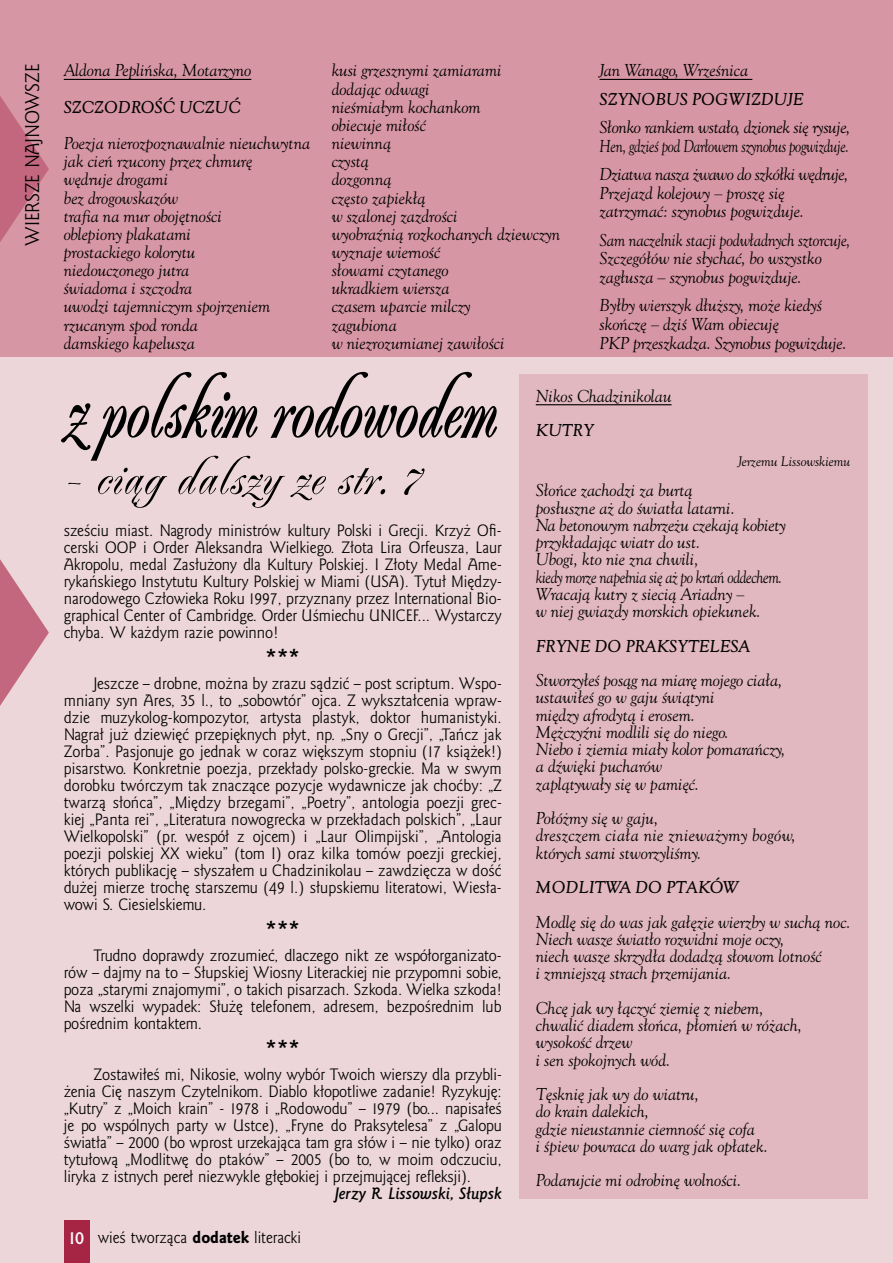
<style>
.page{position:relative;width:893px;height:1263px;background:#fff}
.page>*{position:absolute;margin:0;border:0;box-sizing:border-box;transform-origin:0 0}
.t1{font:700 89.7px "Ailanthus EFN";color:#000;scale:.77 1}
.t2{font:52.5px "Ailanthus EFN";letter-spacing:.025em;color:#000}
.t3{font:700 21px "Goldy EFN";color:#000}
.t4{font:18px "Goldy EFN";color:#000}
.t5{font:15px/17px "Goldy EFN";color:#000;text-align:justify}
.t6{font:italic 15px/18.1px "Goldy Olds EFN";color:#000}
.t7{font:italic 15px/18.6px "Goldy Olds EFN";color:#000;scale:.92 1}
.t8{font:italic 15px/18.6px "Goldy Olds EFN";letter-spacing:-.02em;color:#000}
.t9{font:italic 700 15px "Goldy Olds EFN";color:#000}
.t10{font:italic 700 15px "Goldy EFN";color:#000}
.t11{font:italic 12px "Goldy Olds EFN";color:#000}
.s1{font-weight:700;font-size:16.5px;color:#fff}
.s2{font-family:"Goldy EFN Heavy"}
</style>
<div class="page">
<div style="left:0;top:0;width:893px;height:357px;background:#d696a3"></div>
<div style="left:0;top:357px;width:893px;height:906px;background:#ecd6da"></div>
<div style="left:519px;top:374px;width:348px;height:825px;background:#e1b7c0"></div>
<svg style="left:0;top:96px;width:49px;height:146px"></svg>
<svg style="left:0;top:559px;width:49px;height:147px"></svg>
<hr style="left:64px;top:79px;width:187px;height:1px;background:#000">
<hr style="left:600px;top:79px;width:152px;height:1px;background:#000">
<div style="left:64px;top:1220px;width:25px;height:43px;background:#a72544"></div>
<hr style="left:536px;top:404px;width:136px;height:1px;background:#000">
<p class="t4" style="left:22px;top:246px;width:183px;rotate:-90deg">wiersze najnowsze</p>
<p class="t6" style="left:64px;top:61px;width:189px">Aldona Peplińska, Motarzyno</p>
<p class="t9" style="left:64px;top:96px;width:178px">SZCZODROŚĆ UCZUĆ</p>
<p class="t6" style="left:64px;top:134px;width:248px">Poezja nierozpoznawalnie nieuchwytna jak cień rzucony przez chmurę<br>wędruje drogami<br>bez drogowskazów<br>trafia na mur obojętności<br>oblepiony plakatami<br>prostackiego kolorytu<br>niedouczonego jutra<br>świadoma i szczodra<br>uwodzi tajemniczym spojrzeniem rzucanym spod ronda<br>damskiego kapelusza</p>
<p class="t6" style="left:332px;top:61px;width:230px">kusi grzesznymi zamiarami<br>dodając odwagi<br>nieśmiałym kochankom<br>obiecuje miłość<br>niewinną<br>czystą<br>dozgonną<br>często zapiekłą<br>w szalonej zazdrości<br>wyobraźnią rozkochanych dziewczyn wyznaje wierność<br>słowami czytanego<br>ukradkiem wiersza<br>czasem uparcie milczy<br>zagubiona<br>w niezrozumianej zawiłości</p>
<p class="t6" style="left:600px;top:61px;width:150px">Jan Wanago, Wrześnica</p>
<p class="t9" style="left:600px;top:88px;width:198px">SZYNOBUS POGWIZDUJE</p>
<p class="t8" style="left:600px;top:117px;width:252px">Słonko rankiem wstało, dzionek się rysuje,<br>Hen, gdzieś pod Darłowem szynobus pogwizduje.</p>
<p class="t6" style="left:600px;top:164px;width:250px;line-height:18.6px">Dziatwa nasza żwawo do szkółki wędruje,<br>Przejazd kolejowy – proszę się zatrzymać: szynobus pogwizduje.</p>
<p class="t7" style="left:600px;top:230px;width:274px">Sam naczelnik stacji podwładnych sztorcuje,<br>Szczegółów nie słychać, bo wszystko zagłusza – szynobus pogwizduje.</p>
<p class="t6" style="left:600px;top:296px;width:249px;line-height:18.6px">Byłby wierszyk dłuższy, może kiedyś skończę – dziś Wam obiecuję<br>PKP przeszkadza. Szynobus pogwizduje.</p>
<h1 class="t1" style="left:64px;top:358px;width:562px">z polskim rodowodem</h1>
<h2 class="t2" style="left:64px;top:448px;width:357px">- ciąg dalszy ze str. 7</h2>
<p class="t5" style="left:64px;top:522px;width:439px">sześciu miast. Nagrody ministrów kultury Polski i Grecji. Krzyż Ofi&shy;cerski OOP i Order Aleksandra Wielkiego. Złota Lira Orfeusza, Laur Akropolu, medal Zasłużony dla Kultury Polskiej. I Złoty Medal Ame&shy;rykańskiego Instytutu Kultury Polskiej w Miami (USA). Tytuł Między&shy;narodowego Człowieka Roku 1997, przyznany przez International Bio&shy;graphical Center of Cambridge. Order Uśmiechu UNICEF... Wystarczy chyba. W każdym razie powinno!</p>
<h3 class="t3" style="left:266px;top:644px;width:36px">***</h3>
<p class="t5" style="left:64px;top:675px;width:439px;text-indent:30px">Jeszcze – drobne, można by zrazu sądzić – post scriptum. Wspo&shy;mniany syn Ares, 35 l., to „sobowtór” ojca. Z wykształcenia wpraw&shy;dzie muzykolog-kompozytor, artysta plastyk, doktor humanistyki.<br>Nagrał już dziewięć przepięknych płyt, np. „Sny o Grecji”, „Tańcz jak Zorba”. Pasjonuje go jednak w coraz większym stopniu (17 książek!) pisarstwo. Konkretnie poezja, przekłady polsko-greckie. Ma w swym dorobku twórczym tak znaczące pozycje wydawnicze jak choćby: „Z twarzą słońca”, „Między brzegami”, „Poetry”, antologia poezji grec&shy;kiej „Panta rei”, „Literatura nowogrecka w przekładach polskich”, „Laur Wielkopolski” (pr. wespół z ojcem) i „Laur Olimpijski”, „Antologia poezji polskiej XX wieku” (tom I) oraz kilka tomów poezji greckiej, których publikację – słyszałem u Chadzinikolau – zawdzięcza w dość dużej mierze trochę starszemu (49 l.) słupskiemu literatowi, Wiesła&shy;wowi S. Ciesielskiemu.</p>
<h3 class="t3" style="left:266px;top:916px;width:36px">***</h3>
<p class="t5" style="left:64px;top:947px;width:439px;text-indent:30px">Trudno doprawdy zrozumieć, dlaczego nikt ze współorganizato&shy;rów – dajmy na to – Słupskiej Wiosny Literackiej nie przypomni sobie, poza „starymi znajomymi”, o takich pisarzach. Szkoda. Wielka szkoda!<br>Na wszelki wypadek: Służę telefonem, adresem, bezpośrednim lub pośrednim kontaktem.</p>
<h3 class="t3" style="left:266px;top:1035px;width:36px">***</h3>
<p class="t5" style="left:64px;top:1067px;width:440px;text-indent:30px">Zostawiłeś mi, Nikosie, wolny wybór Twoich wierszy dla przybli&shy;żenia Cię naszym Czytelnikom. Diablo kłopotliwe zadanie! Ryzykuję: „Kutry” z „Moich krain” - 1978 i „Rodowodu” – 1979 (bo... napisałeś je po wspólnych party w Ustce), „Fryne do Praksytelesa” z „Galopu światła” – 2000 (bo wprost urzekająca tam gra słów i – nie tylko) oraz tytułową „Modlitwę do ptaków” – 2005 (bo to, w moim odczuciu, liryka z istnych pereł niezwykle głębokiej i przejmującej refleksji).</p>
<p class="t10" style="left:335px;top:1185px;width:168px">Jerzy R. Lissowski, Słupsk</p>
<p class="t5" style="left:69px;top:1230px;width:234px"><span class="s1">10</span> wieś tworząca <span class="s2">dodatek</span> literacki</p>
<p class="t6" style="left:536px;top:386px;width:137px">Nikos Chadzinikolau</p>
<p class="t9" style="left:536px;top:420px;width:60px">KUTRY</p>
<p class="t11" style="left:738px;top:453px;width:114px">Jerzemu Lissowskiemu</p>
<p class="t6" style="left:536px;top:481px;width:251px;line-height:17.2px">Słońce zachodzi za burtą<br>posłuszne aż do światła latarni.<br>Na betonowym nabrzeżu czekają kobiety przykładając wiatr do ust.<br>Ubogi, kto nie zna chwili,<br>kiedy morze napełnia się aż po krtań oddechem.<br>Wracają kutry z siecią Ariadny –<br>w niej gwiazdy morskich opiekunek.</p>
<p class="t9" style="left:536px;top:635px;width:121px">FRYNE DO PRAKS</p>
<p class="t9" style="left:677px;top:635px;width:33px">YTELESA</p>
<p class="t6" style="left:536px;top:671px;width:251px;line-height:17.2px">Stworzyłeś posąg na miarę mojego ciała, ustawiłeś go w gaju świątyni<br>między afrodytą i erosem.<br>Mężczyźni modlili się do niego.<br>Niebo i ziemia miały kolor pomarańczy, a dźwięki pucharów<br>zaplątywały się w pamięć.</p>
<p class="t6" style="left:536px;top:809px;width:261px;line-height:17.2px">Połóżmy się w gaju,<br>dreszczem ciała nie znieważymy bogów, których sami stworzyliśmy.</p>
<p class="t9" style="left:536px;top:877px;width:29px">MODL</p>
<p class="t9" style="left:589px;top:877px;width:152px">ITWA DO PTAKÓW</p>
<p class="t6" style="left:536px;top:913px;width:316px;line-height:17.2px">Modlę się do was jak gałęzie wierzby w suchą noc.<br>Niech wasze światło rozwidni moje oczy,<br>niech wasze skrzydła dodadzą słowom lotność<br>i zmniejszą strach przemijania.</p>
<p class="t6" style="left:536px;top:999px;width:268px;line-height:17.2px">Chcę jak wy łączyć ziemię z niebem, chwalić diadem słońca, płomień w różach, wysokość drzew<br>i sen spokojnych wód.</p>
<p class="t6" style="left:536px;top:1085px;width:234px;line-height:17.2px">Tęsknię jak wy do wiatru,<br>do krain dalekich,<br>gdzie nieustannie ciemność się cofa<br>i śpiew powraca do warg jak opłatek.</p>
<p class="t6" style="left:536px;top:1171px;width:207px">Podarujcie mi odrobinę wolności.</p>
</div>
